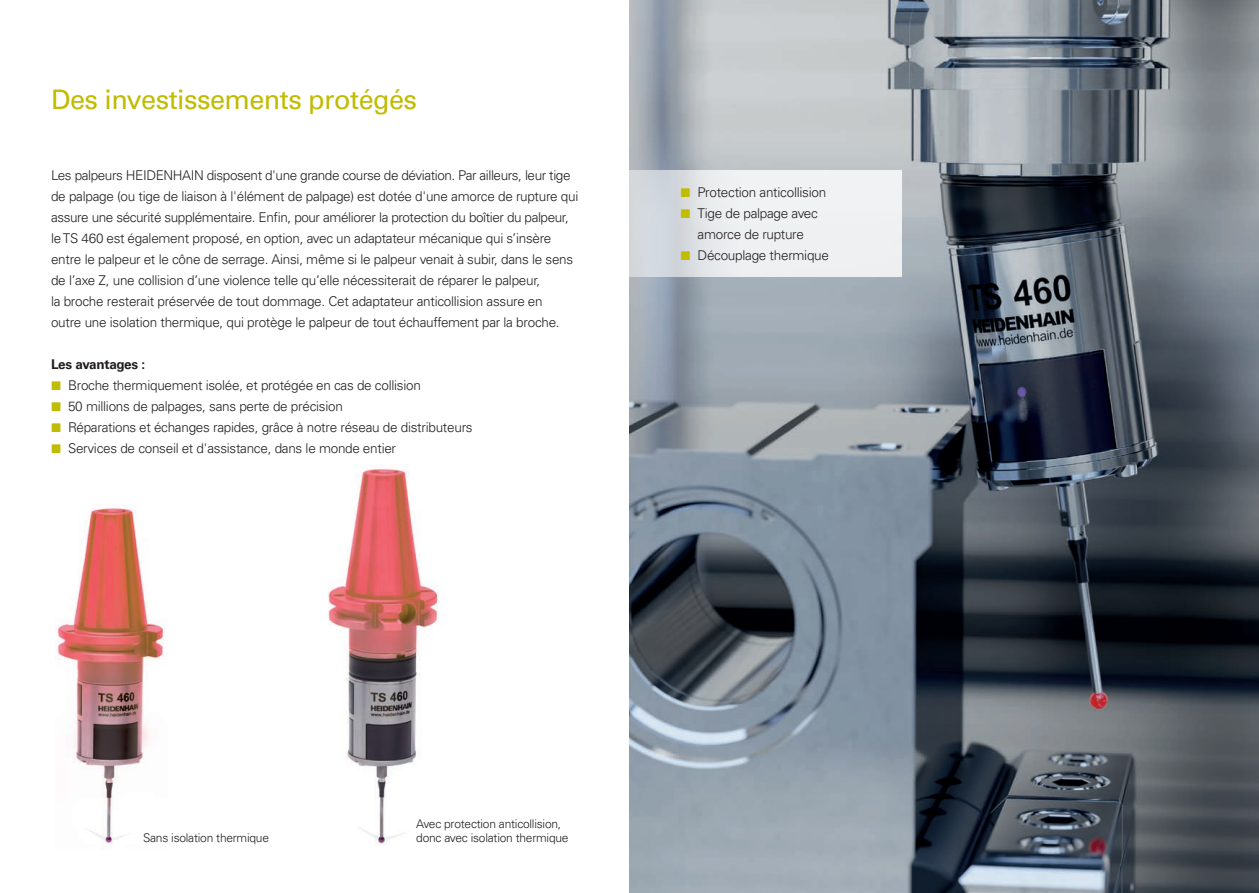
<style>
.page{position:relative;width:1259px;height:893px;background:#fff}
.page>*{position:absolute;margin:0;border:0;box-sizing:border-box;transform-origin:0 0}
.t1{font:27px "Univers LT Pro 55 Roman";letter-spacing:-.02em;color:#c0bc00}
.t2{font:300 13.5px/21px "Univers LT Pro 45";letter-spacing:-.02em;color:#231f20}
.t3{font:700 13.5px "Univers LT Pro 65";letter-spacing:-.02em;color:#231f20}
.t4{font:300 12px/14.1px "Univers LT Pro 45";letter-spacing:-.02em;color:#231f20}
</style>
<div class="page">
<img style="left:629px;top:0;width:630px;height:893px">
<img style="left:328px;top:466px;width:112px;height:380px">
<svg style="left:629px;top:170px;width:272px;height:107px"></svg>
<img style="left:56px;top:504px;width:109px;height:340px">
<svg style="left:681px;top:188px;width:9px;height:9px"></svg>
<svg style="left:681px;top:209px;width:9px;height:9px"></svg>
<svg style="left:681px;top:251px;width:9px;height:9px"></svg>
<h1 class="t1" style="left:51px;top:81px;width:367px">Des investissements protégés</h1>
<p class="t2" style="left:51px;top:164px;width:529px">Les palpeurs HEIDENHAIN disposent d'une grande course de déviation. Par ailleurs, leur tige de palpage (ou tige de liaison à l'élément de palpage) est dotée d'une amorce de rupture qui assure une sécurité supplémentaire. Enfin, pour améliorer la protection du boîtier du palpeur, le TS 460 est également proposé, en option, avec un adaptateur mécanique qui s’insère entre le palpeur et le cône de serrage. Ainsi, même si le palpeur venait à subir, dans le sens de l’axe Z, une collision d’une violence telle qu’elle nécessiterait de réparer le palpeur,<br>la broche resterait préservée de tout dommage. Cet adaptateur anticollision assure en<br>outre une isolation thermique, qui protège le palpeur de tout échauffement par la broche.</p>
<p class="t3" style="left:51px;top:355px;width:96px">Les avantages :</p>
<p class="t2" style="left:68px;top:374px;width:406px">Broche thermiquement isolée, et protégée en cas de collision<br>50 millions de palpages, sans perte de précision<br>Réparations et échanges rapides, grâce à notre réseau de distributeurs Services de conseil et d'assistance, dans le monde entier</p>
<p class="t2" style="left:697px;top:181px;width:133px">Protection anticollision<br>Tige de palpage avec amorce de rupture<br>Découplage thermique</p>
<p class="t4" style="left:143px;top:830px;width:127px">Sans isolation thermique</p>
<p class="t4" style="left:416px;top:816px;width:154px">Avec protection anticollision, donc avec isolation thermique</p>
</div>
